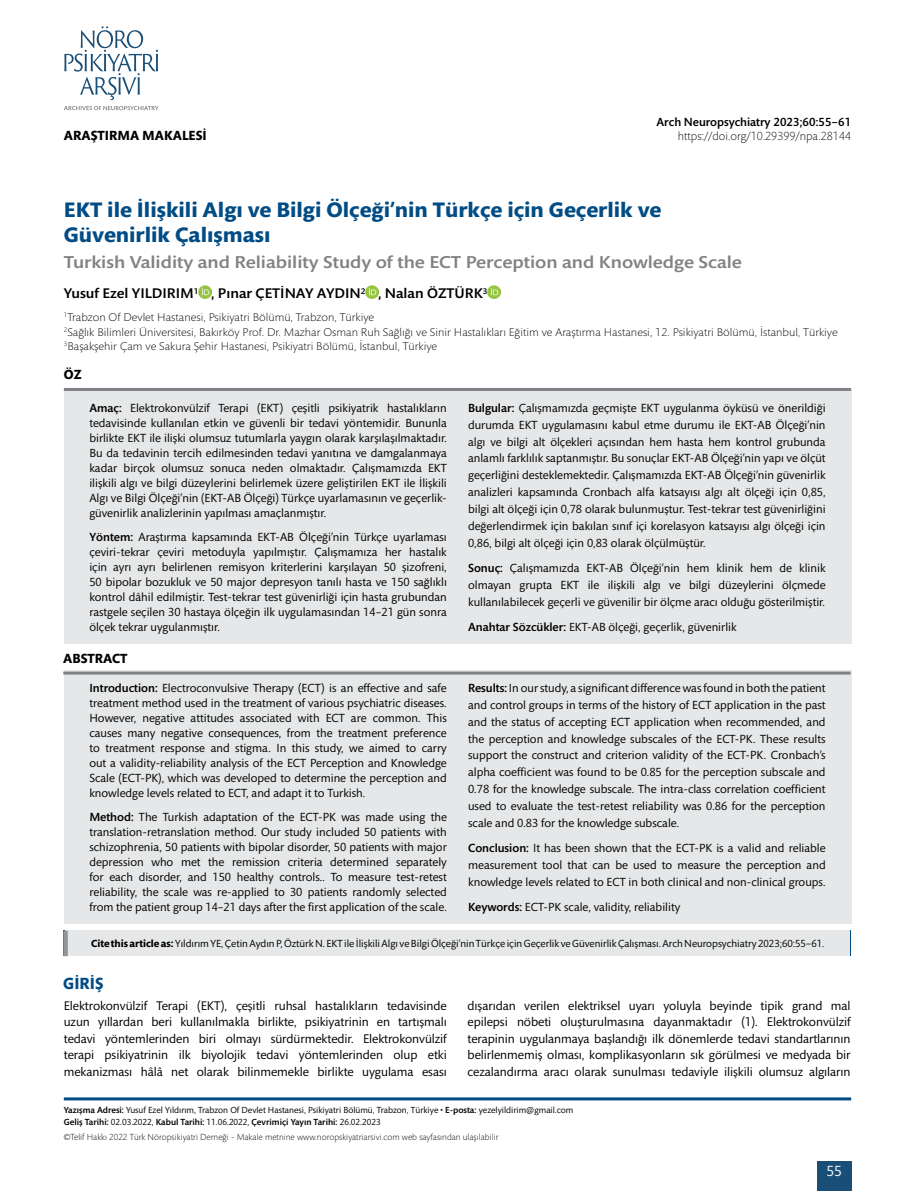
<style>
.page{position:relative;width:915px;height:1191px;background:#fff}
.page>*{position:absolute;margin:0;border:0;box-sizing:border-box;transform-origin:0 0}
.t1{font:700 21.3px/25.5px "Mundo Sans Std";color:#014c84;scale:1.05 1}
.t2{font:500 17.55px "Mundo Sans Std";color:#808285;scale:1.11 1}
.t3{font:700 16.5px "Mundo Sans Std";color:#014c84}
.t4{font:15px "Mundo Sans Std";color:#fff}
.t5{font:500 14.25px "Mundo Sans Std";color:#000;scale:1.05 1}
.t6{font:700 13.5px "Mundo Sans Std";color:#000}
.t7{font:12.75px/16.5px "Mundo Sans Std";letter-spacing:-.005em;color:#000;text-align:justify}
.t8{font:12px/15px "Mundo Sans Std";color:#000;text-align:justify}
.t9{font:300 12px "Mundo Sans Std";color:#000}
.t10{font:500 12px "Mundo Sans Std";color:#000}
.t11{font:300 11.4px/14.4px "Mundo Sans Std";color:#000;scale:1.05 1}
.t12{font:10.5px "Mundo Sans Std";color:#000}
.t13{font:9px/12px "Mundo Sans Std";color:#000}
.t14{font:300 9px "Mundo Sans Std";color:#000}
.s1{font-weight:500}
.s2{font-weight:700}
</style>
<div class="page">
<div style="left:816px;top:1161px;width:34px;height:30px;background:#194e77"></div>
<svg style="left:64px;top:26px;width:94px;height:74px"></svg>
<svg style="left:64px;top:106px;width:94px;height:4px"></svg>
<svg style="left:198px;top:285px;width:13px;height:13px"></svg>
<svg style="left:365px;top:285px;width:13px;height:13px"></svg>
<svg style="left:487px;top:285px;width:13px;height:13px"></svg>
<div style="left:65px;top:930px;width:784px;height:26px;background:#e6e7e8"></div>
<div style="left:63px;top:930px;width:5px;height:26px;background:#939598"></div>
<hr style="left:64px;top:1097px;width:786px;height:3px;background:#014c84">
<div style="left:64px;top:390px;width:786px;height:254px;background:#e6e7e8"></div>
<hr style="left:64px;top:388px;width:786px;height:3px;background:#808285">
<div style="left:64px;top:670px;width:786px;height:254px;background:#e6e7e8"></div>
<hr style="left:63px;top:671px;width:787px;height:3px;background:#808285">
<p class="t6" style="left:64px;top:128px;width:144px">ARAŞTIRMA MAKALESİ</p>
<p class="t10" style="left:656px;top:115px;width:196px">Arch Neuropsychiatry 2023;60:55−61</p>
<p class="t9" style="left:677px;top:129px;width:175px">https://doi.org/10.29399/npa.28144</p>
<h1 class="t1" style="left:64px;top:197px;width:570px">EKT ile İlişkili Algı ve Bilgi Ölçeği’nin Türkçe için Geçerlik ve<br>Güvenirlik Çalışması</h1>
<h2 class="t2" style="left:64px;top:252px;width:612px">Turkish Validity and Reliability Study of the ECT Perception and Knowledge Scale</h2>
<p class="t5" style="left:64px;top:286px;width:405px">Yusuf Ezel YILDIRIM<sup>1</sup> , Pınar ÇETİNAY AYDIN<sup>2</sup> , Nalan ÖZTÜRK<sup>3</sup></p>
<p class="t11" style="left:64px;top:310px;width:738px"><sup>1</sup>Trabzon Of Devlet Hastanesi, Psikiyatri Bölümü, Trabzon, Türkiye<br><sup>2</sup>Sağlık Bilimleri Üniversitesi, Bakırköy Prof. Dr. Mazhar Osman Ruh Sağlığı ve Sinir Hastalıkları Eğitim ve Araştırma Hastanesi, 12. Psikiyatri Bölümü, İstanbul, Türkiye<br><sup>3</sup>Başakşehir Çam ve Sakura Şehir Hastanesi, Psikiyatri Bölümü, İstanbul, Türkiye</p>
<p class="t6" style="left:64px;top:367px;width:19px">ÖZ</p>
<p class="t8" style="left:89px;top:401px;width:359px"><span class="s1">Amaç:</span> Elektrokonvülzif Terapi (EKT) çeşitli psikiyatrik hastalıkların tedavisinde kullanılan etkin ve güvenli bir tedavi yöntemidir. Bununla birlikte EKT ile ilişki olumsuz tutumlarla yaygın olarak karşılaşılmaktadır.<br>Bu da tedavinin tercih edilmesinden tedavi yanıtına ve damgalanmaya kadar birçok olumsuz sonuca neden olmaktadır. Çalışmamızda EKT ilişkili algı ve bilgi düzeylerini belirlemek üzere geliştirilen EKT ile İlişkili Algı ve Bilgi Ölçeği’nin (EKT-AB Ölçeği) Türkçe uyarlamasının ve geçerlik&shy;güvenirlik analizlerinin yapılması amaçlanmıştır.</p>
<p class="t8" style="left:89px;top:529px;width:359px"><span class="s1">Yöntem:</span> Araştırma kapsamında EKT-AB Ölçeği’nin Türkçe uyarlaması çeviri-tekrar çeviri metoduyla yapılmıştır. Çalışmamıza her hastalık için ayrı ayrı belirlenen remisyon kriterlerini karşılayan 50 şizofreni, 50 bipolar bozukluk ve 50 major depresyon tanılı hasta ve 150 sağlıklı kontrol dâhil edilmiştir. Test-tekrar test güvenirliği için hasta grubundan rastgele seçilen 30 hastaya ölçeğin ilk uygulamasından 14–21 gün sonra ölçek tekrar uygulanmıştır.</p>
<p class="t6" style="left:63px;top:651px;width:66px">ABSTRACT</p>
<p class="t8" style="left:89px;top:681px;width:359px"><span class="s1">Introduction:</span> Electroconvulsive Therapy (ECT) is an effective and safe treatment method used in the treatment of various psychiatric diseases.<br>However, negative attitudes associated with ECT are common. This causes many negative consequences, from the treatment preference to treatment response and stigma. In this study, we aimed to carry out a validity-reliability analysis of the ECT Perception and Knowledge Scale (ECT-PK), which was developed to determine the perception and knowledge levels related to ECT, and adapt it to Turkish.</p>
<p class="t8" style="left:89px;top:810px;width:359px"><span class="s1">Method:</span> The Turkish adaptation of the ECT-PK was made using the translation-retranslation method. Our study included 50 patients with schizophrenia, 50 patients with bipolar disorder, 50 patients with major depression who met the remission criteria determined separately for each disorder, and 150 healthy controls.. To measure test-retest reliability, the scale was re-applied to 30 patients randomly selected from the patient group 14–21 days after the first application of the scale.</p>
<p class="t8" style="left:468px;top:400px;width:359px;line-height:16.8px"><span class="s1">Bulgular:</span> Çalışmamızda geçmişte EKT uygulanma öyküsü ve önerildiği durumda EKT uygulamasını kabul etme durumu ile EKT-AB Ölçeği’nin algı ve bilgi alt ölçekleri açısından hem hasta hem kontrol grubunda anlamlı farklılık saptanmıştır. Bu sonuçlar EKT-AB Ölçeği’nin yapı ve ölçüt geçerliğini desteklemektedir. Çalışmamızda EKT-AB Ölçeği’nin güvenirlik analizleri kapsamında Cronbach alfa katsayısı algı alt ölçeği için 0,85, bilgi alt ölçeği için 0,78 olarak bulunmuştur. Test-tekrar test güvenirliğini değerlendirmek için bakılan sınıf içi korelasyon katsayısı algı ölçeği için 0,86, bilgi alt ölçeği için 0,83 olarak ölçülmüştür.</p>
<p class="t8" style="left:468px;top:560px;width:359px;line-height:16.8px"><span class="s1">Sonuç:</span> Çalışmamızda EKT-AB Ölçeği’nin hem klinik hem de klinik olmayan grupta EKT ile ilişkili algı ve bilgi düzeylerini ölçmede kullanılabilecek geçerli ve güvenilir bir ölçme aracı olduğu gösterilmiştir.</p>
<p class="t8" style="left:468px;top:620px;width:270px"><span class="s1">Anahtar Sözcükler:</span> EKT-AB ölçeği, geçerlik, güvenirlik</p>
<p class="t8" style="left:468px;top:680px;width:359px;line-height:16.8px"><span class="s1">Results:</span> In our study, a significant difference was found in both the patient and control groups in terms of the history of ECT application in the past and the status of accepting ECT application when recommended, and the perception and knowledge subscales of the ECT-PK. These results support the construct and criterion validity of the ECT-PK. Cronbach’s alpha coefficient was found to be 0.85 for the perception subscale and 0.78 for the knowledge subscale. The intra-class correlation coefficient used to evaluate the test-retest reliability was 0.86 for the perception scale and 0.83 for the knowledge subscale.</p>
<p class="t8" style="left:468px;top:840px;width:359px;line-height:16.8px"><span class="s1">Conclusion:</span> It has been shown that the ECT-PK is a valid and reliable measurement tool that can be used to measure the perception and knowledge levels related to ECT in both clinical and non-clinical groups.</p>
<p class="t8" style="left:468px;top:900px;width:214px"><span class="s1">Keywords:</span> ECT-PK scale, validity, reliability</p>
<p class="t12" style="left:91px;top:938px;width:734px"><span class="s2">Cite this article as:</span> Yıldırım YE, Çetin Aydın P, Öztürk N. EKT ile İlişkili Algı ve Bilgi Ölçeği’nin Türkçe için Geçerlik ve Güvenirlik Çalışması. Arch Neuropsychiatry 2023;60:55−61.</p>
<h3 class="t3" style="left:63px;top:974px;width:42px">GİRİŞ</h3>
<p class="t7" style="left:64px;top:997px;width:384px">Elektrokonvülzif Terapi (EKT), çeşitli ruhsal hastalıkların tedavisinde uzun yıllardan beri kullanılmakla birlikte, psikiyatrinin en tartışmalı tedavi yöntemlerinden biri olmayı sürdürmektedir. Elektrokonvülzif terapi psikiyatrinin ilk biyolojik tedavi yöntemlerinden olup etki mekanizması hâlâ net olarak bilinmemekle birlikte uygulama esası</p>
<p class="t7" style="left:467px;top:997px;width:384px">dışarıdan verilen elektriksel uyarı yoluyla beyinde tipik grand mal epilepsi nöbeti oluşturulmasına dayanmaktadır (1). Elektrokonvülzif terapinin uygulanmaya başlandığı ilk dönemlerde tedavi standartlarının belirlenmemiş olması, komplikasyonların sık görülmesi ve medyada bir cezalandırma aracı olarak sunulması tedaviyle ilişkili olumsuz algıların</p>
<p class="t13" style="left:64px;top:1104px;width:511px"><span class="s1">Yazışma Adresi:</span> Yusuf Ezel Yıldırım, Trabzon Of Devlet Hastanesi, Psikiyatri Bölümü, Trabzon, Türkiye • <span class="s1">E-posta:</span> yezelyildirim@gmail.com<br><span class="s1">Geliş Tarihi:</span> 02.03.2022, <span class="s1">Kabul Tarihi:</span> 11.06.2022, <span class="s1">Çevrimiçi Yayın Tarihi:</span> 26.02.2023</p>
<p class="t14" style="left:64px;top:1132px;width:436px">©Telif Hakkı 2022 Türk Nöropsikiyatri Derneği - Makale metnine www.noropskiyatriarsivi.com web sayfasından ulaşılabilir</p>
<p class="t4" style="left:826px;top:1162px;width:17px">55</p>
</div>
